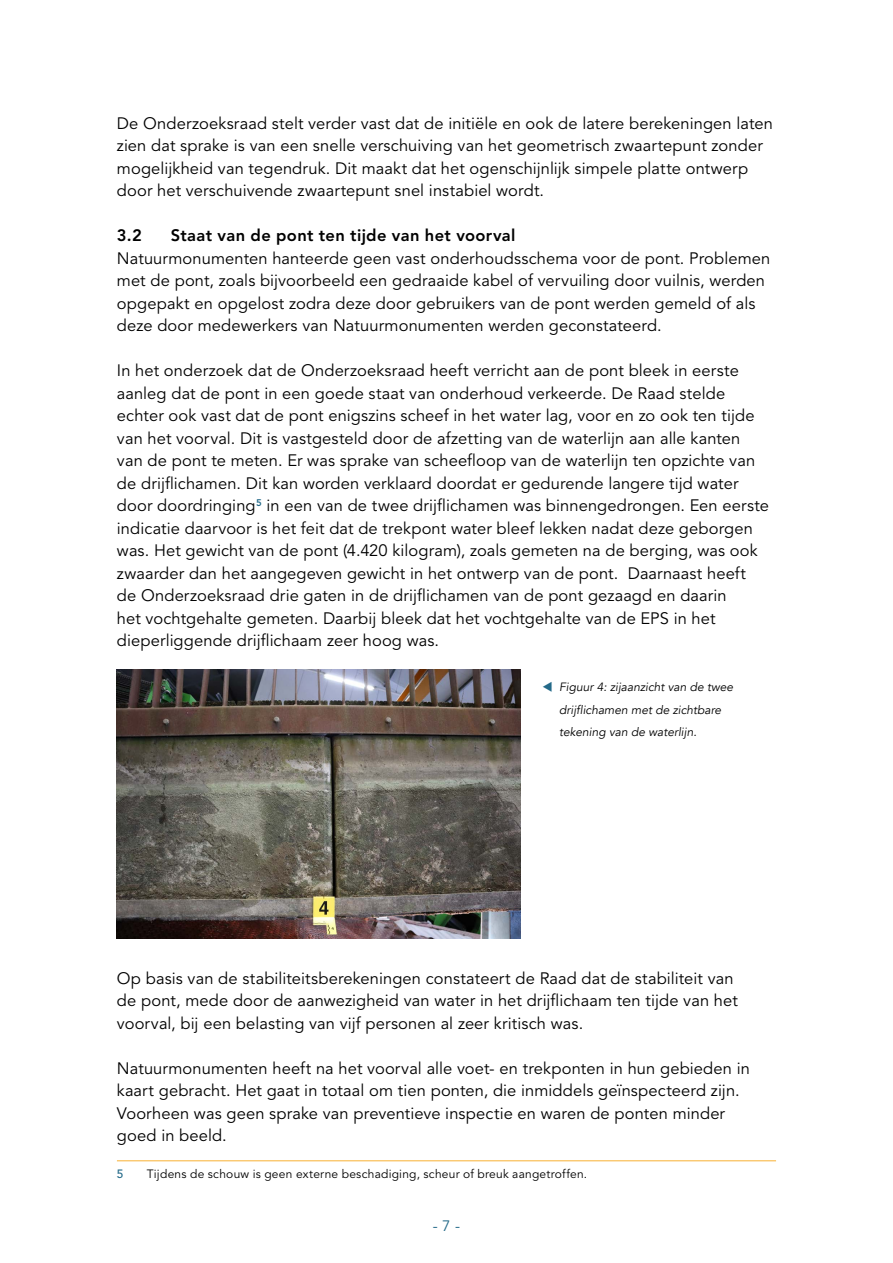
<style>
.page{position:relative;width:893px;height:1263px;background:#fff}
.page>*{position:absolute;margin:0;border:0;box-sizing:border-box;transform-origin:0 0}
.Bodytekst{font:16.5px/22.5px "Avenir LT Std";letter-spacing:.005em;color:#000}
.Subparagraaf_Kop__nr{font:800 16.5px "Avenir LT Std";letter-spacing:.02em;color:#000}
.t1{font:15px "Avenir LT Std";color:#246a89}
.Bijschrift_pijltje_links{font:italic 12px/22.5px "Avenir";color:#000}
.Voetnoot{font:12px "Avenir LT Std";letter-spacing:.02em;color:#000}
.Voetnoot-2{font:500 12px "Avenir LT Std";color:#246a89}
</style>
<div class="page">
<img style="left:117px;top:669px;width:404px;height:269px">
<hr style="left:117px;top:1160px;width:659px;height:1px;background:#f8b032">
<p class="Bodytekst" style="left:117px;top:112px;width:658px">De Onderzoeksraad stelt verder vast dat de initiële en ook de latere berekeningen laten zien dat sprake is van een snelle verschuiving van het geometrisch zwaartepunt zonder mogelijkheid van tegendruk. Dit maakt dat het ogenschijnlijk simpele platte ontwerp door het verschuivende zwaartepunt snel instabiel wordt.</p>
<h3 class="Subparagraaf_Kop__nr" style="left:117px;top:226px;width:26px">3.2</h3>
<h3 class="Subparagraaf_Kop__nr" style="left:171px;top:226px;width:346px">Staat van de pont ten tijde van het voorval</h3>
<p class="Bodytekst" style="left:117px;top:247px;width:655px">Natuurmonumenten hanteerde geen vast onderhoudsschema voor de pont. Problemen met de pont, zoals bijvoorbeeld een gedraaide kabel of vervuiling door vuilnis, werden opgepakt en opgelost zodra deze door gebruikers van de pont werden gemeld of als deze door medewerkers van Natuurmonumenten werden geconstateerd.</p>
<p class="Bodytekst" style="left:117px;top:360px;width:654px">In het onderzoek dat de Onderzoeksraad heeft verricht aan de pont bleek in eerste aanleg dat de pont in een goede staat van onderhoud verkeerde. De Raad stelde echter ook vast dat de pont enigszins scheef in het water lag, voor en zo ook ten tijde van het voorval. Dit is vastgesteld door de afzetting van de waterlijn aan alle kanten van de pont te meten. Er was sprake van scheefloop van de waterlijn ten opzichte van de drijflichamen. Dit kan worden verklaard doordat er gedurende langere tijd water door doordringing<sup>5</sup> in een van de twee drijflichamen was binnengedrongen. Een eerste indicatie daarvoor is het feit dat de trekpont water bleef lekken nadat deze geborgen was. Het gewicht van de pont (4.420 kilogram), zoals gemeten na de berging, was ook zwaarder dan het aangegeven gewicht in het ontwerp van de pont. Daarnaast heeft de Onderzoeksraad drie gaten in de drijflichamen van de pont gezaagd en daarin<br>het vochtgehalte gemeten. Daarbij bleek dat het vochtgehalte van de EPS in het dieperliggende drijflichaam zeer hoog was.</p>
<p class="Bijschrift_pijltje_links" style="left:559px;top:676px;width:176px">Figuur 4: zijaanzicht van de twee drijflichamen met de zichtbare tekening van de waterlijn.</p>
<p class="Bodytekst" style="left:117px;top:967px;width:622px">Op basis van de stabiliteitsberekeningen constateert de Raad dat de stabiliteit van de pont, mede door de aanwezigheid van water in het drijflichaam ten tijde van het voorval, bij een belasting van vijf personen al zeer kritisch was.</p>
<p class="Bodytekst" style="left:117px;top:1057px;width:635px">Natuurmonumenten heeft na het voorval alle voet- en trekponten in hun gebieden in kaart gebracht. Het gaat in totaal om tien ponten, die inmiddels geïnspecteerd zijn.<br>Voorheen was geen sprake van preventieve inspectie en waren de ponten minder goed in beeld.</p>
<p class="Voetnoot-2" style="left:117px;top:1167px;width:8px">5</p>
<p class="Voetnoot" style="left:147px;top:1167px;width:442px">Tijdens de schouw is geen externe beschadiging, scheur of breuk aangetroffen.</p>
<p class="t1" style="left:433px;top:1217px;width:29px">- 7 -</p>
</div>
